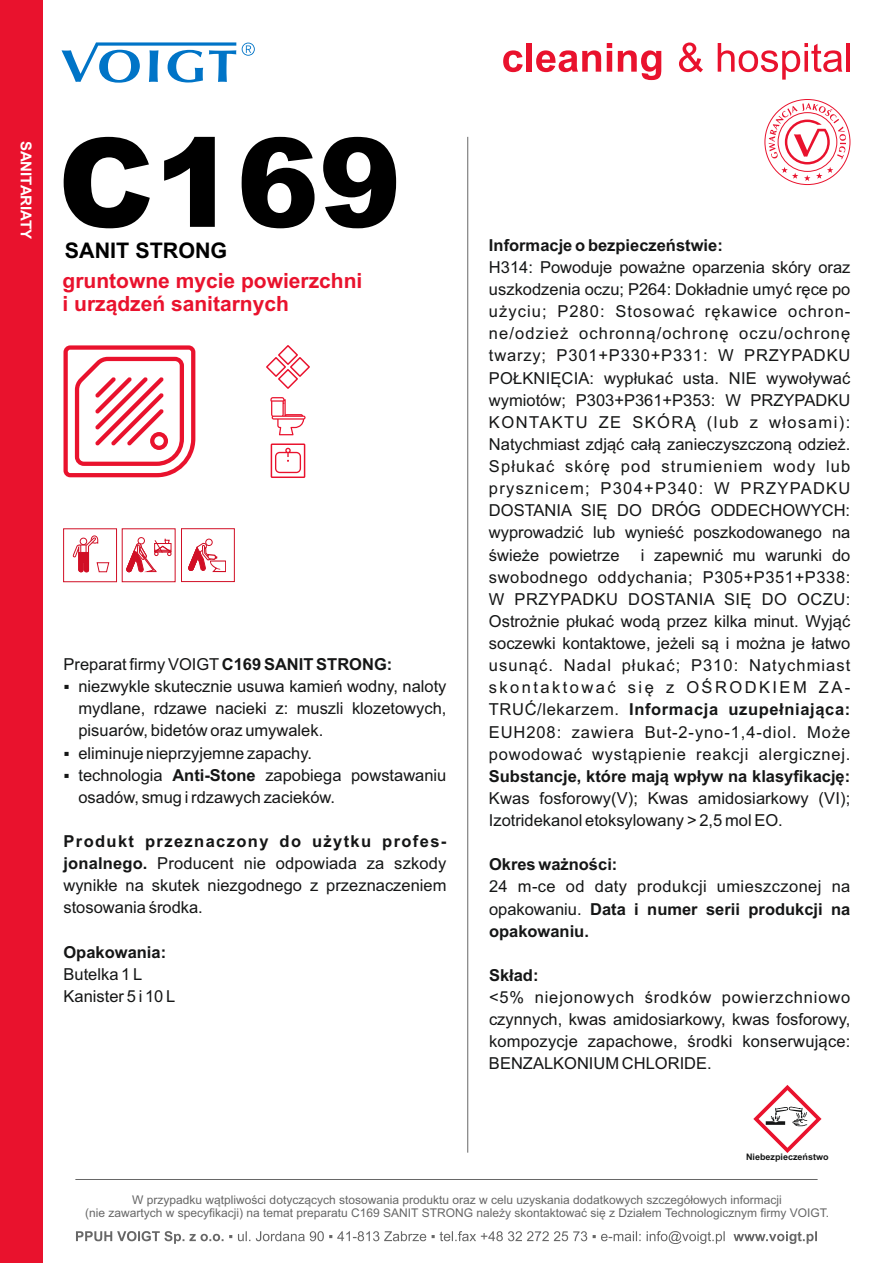
<style>
.page{position:relative;width:893px;height:1263px;background:#fff}
.page>*{position:absolute;margin:0;border:0;box-sizing:border-box;transform-origin:0 0}
.t1{font:900 123.6px "Arial";color:#000}
.t2{font:700 21.45px "Arial";color:#000}
.t3{font:700 21px/23.4px "Arial";color:#e9122d}
.t4{font:16.5px/22px "Arial";color:#151616;text-align:justify}
.t5{font:700 16.5px "Arial";color:#151616}
.t6{font:700 15px "Arial";color:#fff}
.t7{font:12px/13.4px "Arial";color:#676767;text-align:center}
.t8{font:700 9px "Arial";color:#151616}
.s1{font-weight:700}
</style>
<div class="page">
<svg style="left:62px;top:42px;width:174px;height:41px"></svg>
<svg style="left:242px;top:43px;width:13px;height:13px"></svg>
<svg style="left:76px;top:1231px;width:350px;height:13px"></svg>
<svg style="left:432px;top:1231px;width:385px;height:13px"></svg>
<hr style="left:75px;top:1179px;width:743px;height:1px;background:#676767">
<hr style="left:467px;top:137px;width:1px;height:1016px;background:#676767">
<div style="left:0;top:0;width:43px;height:1263px;background:#e9122d"></div>
<svg style="left:266px;top:345px;width:44px;height:44px"></svg>
<svg style="left:764px;top:99px;width:86px;height:86px"></svg>
<svg style="left:769px;top:103px;width:77px;height:78px"></svg>
<svg style="left:503px;top:50px;width:20px;height:22px"></svg>
<div style="left:527px;top:43px;width:5px;height:29px;background:#e9122d"></div>
<svg style="left:536px;top:50px;width:65px;height:22px"></svg>
<svg style="left:607px;top:43px;width:5px;height:29px"></svg>
<svg style="left:618px;top:50px;width:43px;height:30px"></svg>
<svg style="left:679px;top:43px;width:24px;height:29px"></svg>
<svg style="left:718px;top:43px;width:124px;height:37px"></svg>
<hr style="left:847px;top:43px;width:3px;height:29px;background:#e9122d">
<svg style="left:270px;top:397px;width:36px;height:38px"></svg>
<svg style="left:64px;top:345px;width:131px;height:132px"></svg>
<div style="left:271px;top:443px;width:34px;height:35px;border:1px solid #e9122d"></div>
<svg style="left:275px;top:448px;width:26px;height:25px"></svg>
<svg style="left:753px;top:1085px;width:68px;height:68px"></svg>
<svg style="left:72px;top:535px;width:38px;height:38px"></svg>
<div style="left:63px;top:528px;width:54px;height:54px;border:1px solid #d10f25"></div>
<div style="left:138px;top:537px;width:7px;height:7px;border:1px solid #d10f25;border-radius:50%"></div>
<svg style="left:126px;top:539px;width:46px;height:34px"></svg>
<div style="left:181px;top:528px;width:54px;height:54px;border:1px solid #d10f25"></div>
<svg style="left:188px;top:528px;width:38px;height:45px"></svg>
<p class="t6" style="left:32px;top:141px;width:100px;rotate:90deg">SANITARIATY</p>
<h1 class="t1" style="left:58px;top:138px;width:345px">C169</h1>
<h2 class="t2" style="left:65px;top:242px;width:164px">SANIT STRONG</h2>
<p class="t3" style="left:63px;top:271px;width:301px">gruntowne mycie powierzchni i urządzeń sanitarnych</p>
<p class="t4" style="left:64px;top:655px;width:330px">Preparat firmy VOIGT <span class="s1">C169 SANIT STRONG:</span></p>
<p class="t4" style="left:78px;top:677px;width:370px;text-indent:-15px">▪ niezwykle skutecznie usuwa kamień wodny, naloty mydlane, rdzawe nacieki z: muszli klozetowych, pisuarów, bidetów oraz umywalek.</p>
<p class="t4" style="left:78px;top:765px;width:370px;text-indent:-15px">▪ technologia <span class="s1">Anti-Stone</span> zapobiega powstawaniu osadów, smug i rdzawych zacieków.</p>
<p class="t4" style="left:63px;top:832px;width:384px"><span class="s1">Produkt przeznaczony do użytku profes&shy;jonalnego.</span> Producent nie odpowiada za szkody wynikłe na skutek niezgodnego z przeznaczeniem stosowania środka.</p>
<p class="t4" style="left:64px;top:743px;width:250px">▪ eliminuje nieprzyjemne zapachy.</p>
<p class="t5" style="left:63px;top:946px;width:104px">Opakowania:</p>
<p class="t4" style="left:63px;top:986px;width:113px">Kanister 5 i 10 L</p>
<p class="t4" style="left:63px;top:964px;width:80px">Butelka 1 L</p>
<p class="t5" style="left:489px;top:239px;width:235px">Informacje o bezpieczeństwie:</p>
<p class="t4" style="left:489px;top:258px;width:363px">H314: Powoduje poważne oparzenia skóry oraz uszkodzenia oczu; P264: Dokładnie umyć ręce po użyciu; P280: Stosować rękawice ochron&shy;ne/odzież ochronną/ochronę oczu/ochronę twarzy; P301+P330+P331: W PRZYPADKU POŁKNIĘCIA: wypłukać usta. NIE wywoływać wymiotów; P303+P361+P353: W PRZYPADKU KONTAKTU ZE SKÓRĄ (lub z włosami):<br>Natychmiast zdjąć całą zanieczyszczoną odzież.<br>Spłukać skórę pod strumieniem wody lub prysznicem; P304+P340: W PRZYPADKU DOSTANIA SIĘ DO DRÓG ODDECHOWYCH: wyprowadzić lub wynieść poszkodowanego na świeże powietrze</p>
<p class="t4" style="left:489px;top:545px;width:363px;text-indent:152px">i zapewnić mu warunki do swobodnego oddychania; P305+P351+P338:<br>W PRZYPADKU DOSTANIA SIĘ DO OCZU:<br>Ostrożnie płukać wodą przez kilka minut. Wyjąć soczewki kontaktowe, jeżeli są i można je łatwo usunąć. Nadal płukać; P310: Natychmiast skontaktować się z OŚRODKIEM ZA-TRUĆ/lekarzem. <span class="s1">Informacja uzupełniająca:<br></span>EUH208: zawiera But-2-yno-1,4-diol. Może powodować wystąpienie reakcji alergicznej.</p>
<p class="t5" style="left:489px;top:770px;width:363px">Substancje, które mają wpływ na klasyfikację:</p>
<p class="t4" style="left:489px;top:789px;width:363px">Kwas fosforowy(V); Kwas amidosiarkowy (VI);<br>Izotridekanol etoksylowany &gt; 2,5 mol EO.</p>
<p class="t5" style="left:489px;top:858px;width:130px">Okres ważności:</p>
<p class="t4" style="left:489px;top:877px;width:363px">24 m-ce od daty produkcji umieszczonej na opakowaniu. <span class="s1">Data i numer serii produkcji na opakowaniu.</span></p>
<p class="t5" style="left:489px;top:969px;width:51px">Skład:</p>
<p class="t4" style="left:489px;top:988px;width:363px">&lt;5% niejonowych środków powierzchniowo czynnych, kwas amidosiarkowy, kwas fosforowy, kompozycje zapachowe, środki konserwujące:<br>BENZALKONIUM CHLORIDE.</p>
<p class="t8" style="left:746px;top:1153px;width:84px">Niebezpieczeństwo</p>
<p class="t7" style="left:85px;top:1194px;width:745px">W przypadku wątpliwości dotyczących stosowania produktu oraz w celu uzyskania dodatkowych szczegółowych informacji<br>(nie zawartych w specyfikacji) na temat preparatu C169 SANIT STRONG należy skontaktować się z Działem Technologicznym firmy VOIGT.</p>
</div>
